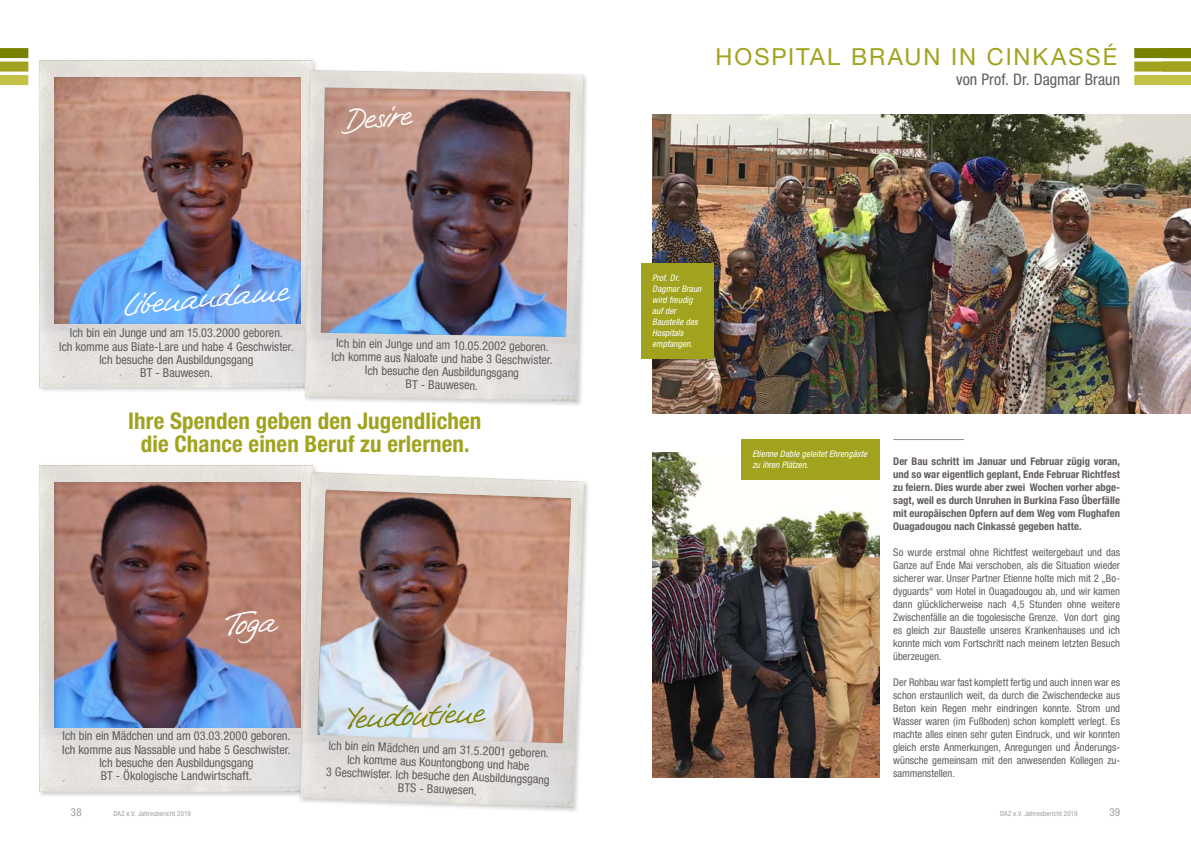
<style>
.page{position:relative;width:1191px;height:842px;background:#fff}
.page>*{position:absolute;margin:0;border:0;box-sizing:border-box;transform-origin:0 0}
.t1{font:26.7px "Tommi Handwriting";color:#fff}
.t2{font:26.7px "Tommi Handwriting";color:#798200}
.t3{font:23.5px "Helvetica Neue LT Std";letter-spacing:.085em;color:#a1a31e}
.t4{font:700 condensed 23px/23px "Helvetica Neue LT Std";letter-spacing:.005em;color:#a1a31e;text-align:center}
.t5{font:condensed 16px "Helvetica Neue LT Std";letter-spacing:.005em;color:#615b5c}
.t6{font:condensed 12.2px/13.3px "Helvetica Neue LT Std";letter-spacing:-.005em;color:#615b5c;text-align:center}
.t7{font:condensed 11px "Helvetica Neue LT Std";color:#a09b9c}
.t8{font:condensed 10.6px/13px "Helvetica Neue LT Std";letter-spacing:-.005em;color:#615b5c;text-align:justify}
.t9{font:700 condensed 10.6px/13px "Helvetica Neue LT Std";letter-spacing:.005em;color:#615b5c;text-align:justify}
.t10{font:italic condensed 9px/11px "Helvetica Neue LT Std";letter-spacing:.01em;color:#fff}
.t11{font:condensed 7px "Helvetica Neue LT Std";letter-spacing:.025em;color:#a09b9c}
</style>
<div class="page">
<div style="left:0;top:48px;width:28px;height:10px;background:#798200"></div>
<div style="left:0;top:62px;width:28px;height:10px;background:#a1a31e"></div>
<div style="left:0;top:75px;width:28px;height:10px;background:#c4c246"></div>
<div style="left:38px;top:463px;width:280px;height:334px;background:#000;opacity:.2"></div>
<img style="left:40px;top:465px;width:272px;height:326px">
<div style="left:46px;top:480px;width:263px;height:248px;background:#000;opacity:.15"></div>
<div style="left:38px;top:59px;width:280px;height:334px;background:#000;opacity:.2"></div>
<img style="left:40px;top:61px;width:272px;height:326px">
<div style="left:46px;top:76px;width:263px;height:248px;background:#000;opacity:.15"></div>
<div style="left:303px;top:68px;width:286px;height:339px;background:#000;opacity:.2"></div>
<img style="left:305px;top:70px;width:278px;height:331px">
<img style="left:312px;top:85px;width:268px;height:253px">
<div style="left:1134px;top:48px;width:57px;height:10px;background:#798200"></div>
<div style="left:1134px;top:62px;width:57px;height:10px;background:#a1a31e"></div>
<div style="left:1134px;top:75px;width:57px;height:10px;background:#c4c246"></div>
<hr style="left:893px;top:439px;width:71px;height:1px;background:#908b8c">
<img style="left:652px;top:114px;width:539px;height:299px">
<img style="left:652px;top:452px;width:227px;height:325px">
<div style="left:741px;top:439px;width:138px;height:41px;background:#a1a31e"></div>
<div style="left:641px;top:263px;width:72px;height:96px;background:#a1a31e"></div>
<div style="left:298px;top:470px;width:292px;height:343px;background:#000;opacity:.2"></div>
<img style="left:300px;top:472px;width:284px;height:336px">
<img style="left:308px;top:487px;width:273px;height:257px">
<h1 class="t1" style="left:345px;top:103px;width:66px;rotate:-4deg">Desire</h1>
<h1 class="t1" style="left:122px;top:288px;width:166px;rotate:-5deg">Libenandame</h1>
<p class="t6" style="left:59px;top:326px;width:236px">Ich bin ein Junge und am 15.03.2000 geboren.<br>Ich komme aus Biate-Lare und habe 4 Geschwister.<br>Ich besuche den Ausbildungsgang<br>BT - Bauwesen.</p>
<p class="t6" style="left:332px;top:336px;width:223px;rotate:1deg">Ich bin ein Junge und am 10.05.2002 geboren.<br>Ich komme aus Naloate und habe 3 Geschwister.<br>Ich besuche den Ausbildungsgang<br>BT - Bauwesen.</p>
<h3 class="t4" style="left:128px;top:409px;width:355px">Ihre Spenden geben den Jugendlichen die Chance einen Beruf zu erlernen.</h3>
<h1 class="t1" style="left:224px;top:609px;width:52px;rotate:-5deg">Toga</h1>
<p class="t6" style="left:62px;top:729px;width:230px">Ich bin ein Mädchen und am 03.03.2000 geboren.<br>Ich komme aus Nassable und habe 5 Geschwister.<br>Ich besuche den Ausbildungsgang<br>BT - Ökologische Landwirtschaft.</p>
<h1 class="t2" style="left:347px;top:703px;width:137px;rotate:-3deg">Yendoutiene</h1>
<p class="t6" style="left:327px;top:738px;width:225px;rotate:2deg">Ich bin ein Mädchen und am 31.5.2001 geboren.<br>Ich komme aus Kountongbong und habe<br>3 Geschwister. Ich besuche den Ausbildungsgang BTS - Bauwesen.</p>
<h2 class="t3" style="left:715px;top:42px;width:400px">HOSPITAL BRAUN IN CINKASSÉ</h2>
<h3 class="t5" style="left:956px;top:70px;width:165px">von Prof. Dr. Dagmar Braun</h3>
<p class="t10" style="left:652px;top:273px;width:51px">Prof. Dr.<br>Dagmar Braun wird freudig auf der<br>Baustelle des<br>Hospitals empfangen.</p>
<p class="t10" style="left:752px;top:449px;width:116px">Etienne Dable geleitet Ehrengäste zu ihren Plätzen.</p>
<p class="t9" style="left:893px;top:455px;width:228px">Der Bau schritt im Januar und Februar zügig voran, und so war eigentlich geplant, Ende Februar Richtfest zu feiern. Dies wurde aber zwei Wochen vorher abge&shy;sagt, weil es durch Unruhen in Burkina Faso Überfälle mit europäischen Opfern auf dem Weg vom Flughafen Ouagadougou nach Cinkassé gegeben hatte.</p>
<p class="t8" style="left:893px;top:546px;width:228px">So wurde erstmal ohne Richtfest weitergebaut und das Ganze auf Ende Mai verschoben, als die Situation wieder sicherer war. Unser Partner Etienne holte mich mit 2 „Bo&shy;dyguards“ vom Hotel in Ouagadougou ab, und wir kamen dann glücklicherweise nach 4,5 Stunden ohne weitere Zwischenfälle an die togolesische Grenze. Von dort ging es gleich zur Baustelle unseres Krankenhauses und ich konnte mich vom Fortschritt nach meinem letzten Besuch überzeugen.</p>
<p class="t8" style="left:893px;top:676px;width:228px">Der Rohbau war fast komplett fertig und auch innen war es schon erstaunlich weit, da durch die Zwischendecke aus Beton kein Regen mehr eindringen konnte. Strom und Wasser waren (im Fußboden) schon komplett verlegt. Es machte alles einen sehr guten Eindruck, und wir konnten gleich erste Anmerkungen, Anregungen und Änderungs&shy;wünsche gemeinsam mit den anwesenden Kollegen zu&shy;sammenstellen.</p>
<p class="t7" style="left:71px;top:806px;width:12px">38</p>
<p class="t11" style="left:113px;top:809px;width:79px">DAZ e.V. Jahresbericht 2019</p>
<p class="t11" style="left:1000px;top:809px;width:79px">DAZ e.V. Jahresbericht 2019</p>
<p class="t7" style="left:1109px;top:806px;width:12px">39</p>
</div>
